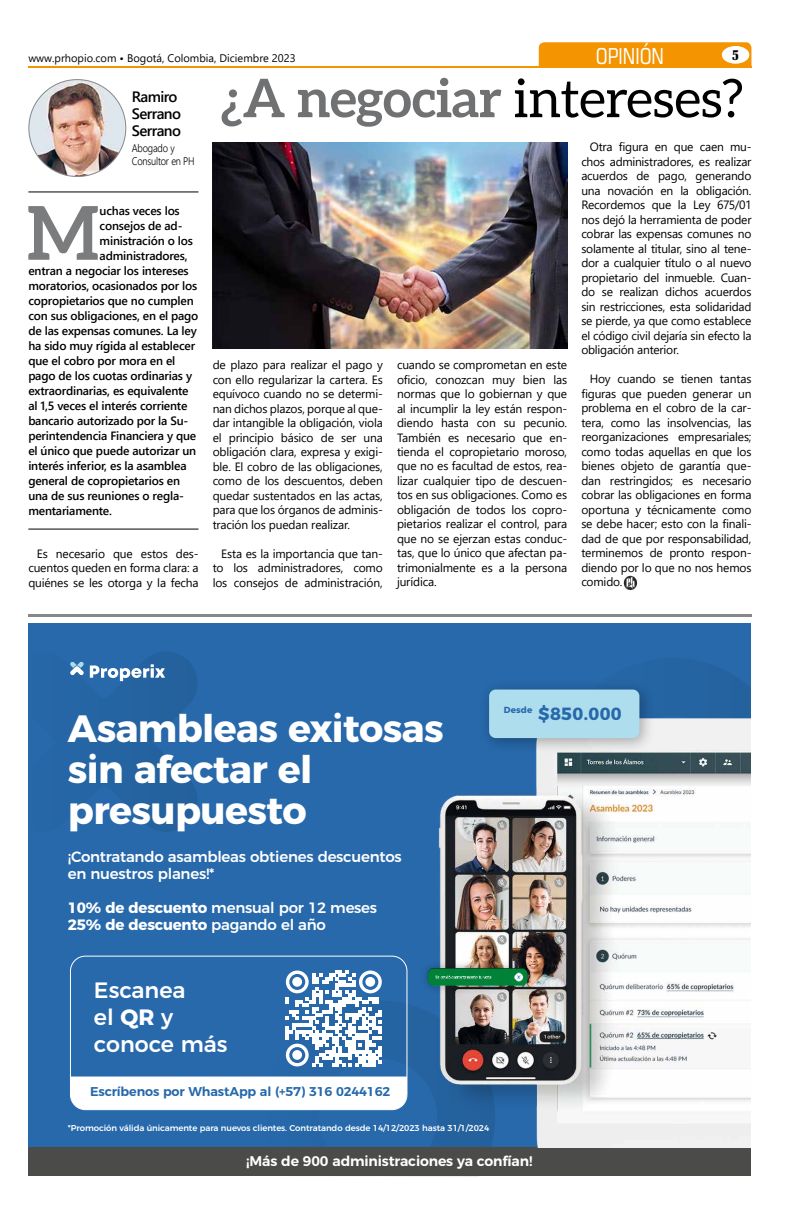
<style>
.page{position:relative;width:794px;height:1219px;background:#fff}
.page>*{position:absolute;margin:0;border:0;box-sizing:border-box;transform-origin:0 0}
.t1{font:700 74.2px "Aleo";color:#7b7c7e}
.t2{font:700 53.1px "Aleo";letter-spacing:-.01em;color:#707172}
.t3{font:700 38px/41px "Montserrat";letter-spacing:-.015em;color:#fff}
.t4{font:500 22.2px/27.1px "Montserrat";color:#fff}
.t5{font:condensed 22px "Square 721 BT";color:#fff}
.t6{font:700 17.6px "Montserrat";letter-spacing:.02em;color:#2669ab}
.t7{font:500 15px/17px "Montserrat";letter-spacing:-.015em;color:#fff}
.t8{font:600 15px/17px "Segoe UI";letter-spacing:-.04em;color:#000}
.t9{font:600 14px "Montserrat";letter-spacing:-.01em;color:#fff}
.t10{font:700 condensed 14px "Melior BQ";color:#000}
.t11{font:600 12.8px "Montserrat";letter-spacing:-.01em;color:#2769ab}
.t12{font:12px/14.5px "Segoe UI";letter-spacing:-.015em;color:#000;text-align:justify}
.t13{font:600 12px "Segoe UI";letter-spacing:-.015em;color:#000}
.t14{font:11px "Segoe UI";color:#000}
.t15{font:300 11px/13px "Segoe UI";letter-spacing:-.02em;color:#000;scale:.85 1}
.t16{font:500 8.5px "Montserrat";letter-spacing:-.01em;color:#fff}
.s1{font-weight:600}
.s2{font-weight:400;color:#000}
.s3{font-weight:700}
</style>
<div class="page">
<hr style="left:28px;top:66px;width:723px;height:1px;background:#f39400">
<div style="left:539px;top:42px;width:212px;height:24px;background:#f39400"></div>
<div style="left:722px;top:46px;width:27px;height:18px;background:#fff;border-radius:50%"></div>
<img style="left:623px;top:576px;width:14px;height:14px">
<div style="left:28px;top:624px;width:723px;height:552px;background:#2769ab"></div>
<svg style="left:70px;top:652px;width:127px;height:180px"></svg>
<svg style="left:286px;top:970px;width:96px;height:97px"></svg>
<div style="left:292px;top:977px;width:10px;height:10px;background:#fff;border-radius:50%"></div>
<div style="left:365px;top:977px;width:10px;height:10px;background:#fff;border-radius:50%"></div>
<div style="left:292px;top:1050px;width:10px;height:10px;background:#fff;border-radius:50%"></div>
<div style="left:70px;top:1076px;width:325px;height:34px;background:#fff"></div>
<div style="left:28px;top:1147px;width:723px;height:29px;background:#4b4b4a"></div>
<img style="left:395px;top:666px;width:356px;height:481px">
<img style="left:475px;top:675px;width:185px;height:84px">
<div style="left:489px;top:689px;width:150px;height:49px;background:#aedded;border-radius:7px"></div>
<img style="left:416px;top:957px;width:122px;height:40px">
<hr style="left:28px;top:614px;width:723px;height:3px;background:#87888a">
<img style="left:29px;top:80px;width:97px;height:97px;border-radius:48px">
<hr style="left:28px;top:192px;width:170px;height:1px;background:#000">
<hr style="left:28px;top:529px;width:170px;height:1px;background:#000">
<img style="left:213px;top:142px;width:354px;height:207px">
<p class="t14" style="left:28px;top:47px;width:269px">www.prhopio.com <span class="s1">•</span> Bogotá, Colombia, Diciembre 2023</p>
<h3 class="t5" style="left:596px;top:43px;width:70px">OPINIÓN</h3>
<p class="t10" style="left:732px;top:47px;width:9px">5</p>
<p class="t8" style="left:132px;top:87px;width:51px">Ramiro<br>Serrano<br>Serrano</p>
<p class="t15" style="left:132px;top:140px;width:75px">Abogado y<br>Consultor en PH</p>
<h1 class="t1" style="left:27px;top:190px;width:74px">M</h1>
<p class="t13" style="left:100px;top:199px;width:82px">uchas veces los</p>
<p class="t13" style="left:100px;top:214px;width:84px">consejos de ad-</p>
<p class="t13" style="left:100px;top:229px;width:95px">ministración o los</p>
<p class="t13" style="left:100px;top:244px;width:90px">administradores,</p>
<p class="t13" style="left:28px;top:259px;width:162px">entran a negociar los intereses</p>
<p class="t13" style="left:28px;top:274px;width:170px">moratorios, ocasionados por los</p>
<p class="t13" style="left:28px;top:289px;width:167px">copropietarios que no cumplen</p>
<p class="t13" style="left:28px;top:304px;width:172px">con sus obligaciones, en el pago</p>
<p class="t13" style="left:28px;top:319px;width:170px">de las expensas comunes. La ley</p>
<p class="t13" style="left:28px;top:334px;width:168px">ha sido muy rígida al establecer</p>
<p class="t13" style="left:28px;top:349px;width:148px">que el cobro por mora en el</p>
<p class="t13" style="left:28px;top:364px;width:165px">pago de los cuotas ordinarias y</p>
<p class="t13" style="left:28px;top:379px;width:162px">extraordinarias, es equivalente</p>
<p class="t13" style="left:28px;top:394px;width:161px">al 1,5 veces el interés corriente</p>
<p class="t13" style="left:28px;top:409px;width:162px">bancario autorizado por la Su-</p>
<p class="t13" style="left:28px;top:424px;width:169px">perintendencia Financiera y que</p>
<p class="t13" style="left:28px;top:439px;width:169px">el único que puede autorizar un</p>
<p class="t13" style="left:28px;top:454px;width:160px">interés inferior, es la asamblea</p>
<p class="t13" style="left:28px;top:469px;width:153px">general de copropietarios en</p>
<p class="t13" style="left:28px;top:484px;width:157px">una de sus reuniones o regla-</p>
<p class="t13" style="left:28px;top:499px;width:85px">mentariamente.</p>
<p class="t12" style="left:28px;top:545px;width:172px;text-indent:8px">Es necesario que estos des&shy;cuentos queden en forma clara: a quiénes se les otorga y la fecha</p>
<h2 class="t2" style="left:221px;top:67px;width:524px">¿A negociar <span class="s2">intereses?</span></h2>
<p class="t12" style="left:213px;top:356px;width:172px">de plazo para realizar el pago y con ello regularizar la cartera. Es equívoco cuando no se determi&shy;nan dichos plazos, porque al que&shy;dar intangible la obligación, viola el principio básico de ser una obligación clara, expresa y exigi&shy;ble. El cobro de las obligaciones, como de los descuentos, deben quedar sustentados en las actas, para que los órganos de adminis&shy;tración los puedan realizar.</p>
<p class="t12" style="left:213px;top:545px;width:172px;text-indent:8px">Esta es la importancia que tan&shy;to los administradores, como los consejos de administración,</p>
<p class="t12" style="left:397px;top:356px;width:172px">cuando se comprometan en este oficio, conozcan muy bien las normas que lo gobiernan y que al incumplir la ley están respon&shy;diendo hasta con su pecunio.<br>También es necesario que en&shy;tienda el copropietario moroso, que no es facultad de estos, rea&shy;lizar cualquier tipo de descuen&shy;tos en sus obligaciones. Como es obligación de todos los copro&shy;pietarios realizar el control, para que no se ejerzan estas conduc&shy;tas, que lo único que afectan pa&shy;trimonialmente es a la persona jurídica.</p>
<p class="t12" style="left:581px;top:139px;width:172px;text-indent:8px">Otra figura en que caen mu&shy;chos administradores, es realizar acuerdos de pago, generando una novación en la obligación.<br>Recordemos que la Ley 675/01 nos dejó la herramienta de poder cobrar las expensas comunes no solamente al titular, sino al tene&shy;dor a cualquier título o al nuevo propietario del inmueble. Cuan&shy;do se realizan dichos acuerdos sin restricciones, esta solidaridad se pierde, ya que como establece el código civil dejaría sin efecto la obligación anterior.</p>
<p class="t12" style="left:581px;top:371px;width:172px;text-indent:9px">Hoy cuando se tienen tantas figuras que pueden generar un problema en el cobro de la car&shy;tera, como las insolvencias, las reorganizaciones empresariales; como todas aquellas en que los bienes objeto de garantía que&shy;dan restringidos; es necesario cobrar las obligaciones en forma oportuna y técnicamente como se debe hacer; esto con la finali&shy;dad de que por responsabilidad, terminemos de pronto respon&shy;diendo por lo que no nos hemos comido.</p>
<h3 class="t3" style="left:68px;top:705px;width:377px">Asambleas exitosas sin afectar el presupuesto</h3>
<p class="t7" style="left:68px;top:847px;width:335px">¡Contratando asambleas obtienes descuentos en nuestros planes!*</p>
<p class="t7" style="left:68px;top:898px;width:311px"><span class="s3">10% de descuento</span> mensual por 12 meses<br><span class="s3">25% de descuento</span> pagando el año</p>
<h3 class="t6" style="left:504px;top:699px;width:120px"><sup>Desde</sup> $850.000</h3>
<h3 class="t4" style="left:94px;top:975px;width:135px">Escanea<br>el <span class="s3">QR</span> y conoce más</h3>
<p class="t11" style="left:90px;top:1081px;width:302px">Escríbenos por WhastApp al (+57) 316 0244162</p>
<p class="t16" style="left:68px;top:1121px;width:423px">*Promoción válida únicamente para nuevos clientes. Contratando desde 14/12/2023 hasta 31/1/2024</p>
<p class="t9" style="left:246px;top:1150px;width:288px">¡Más de 900 administraciones ya confían!</p>
</div>
